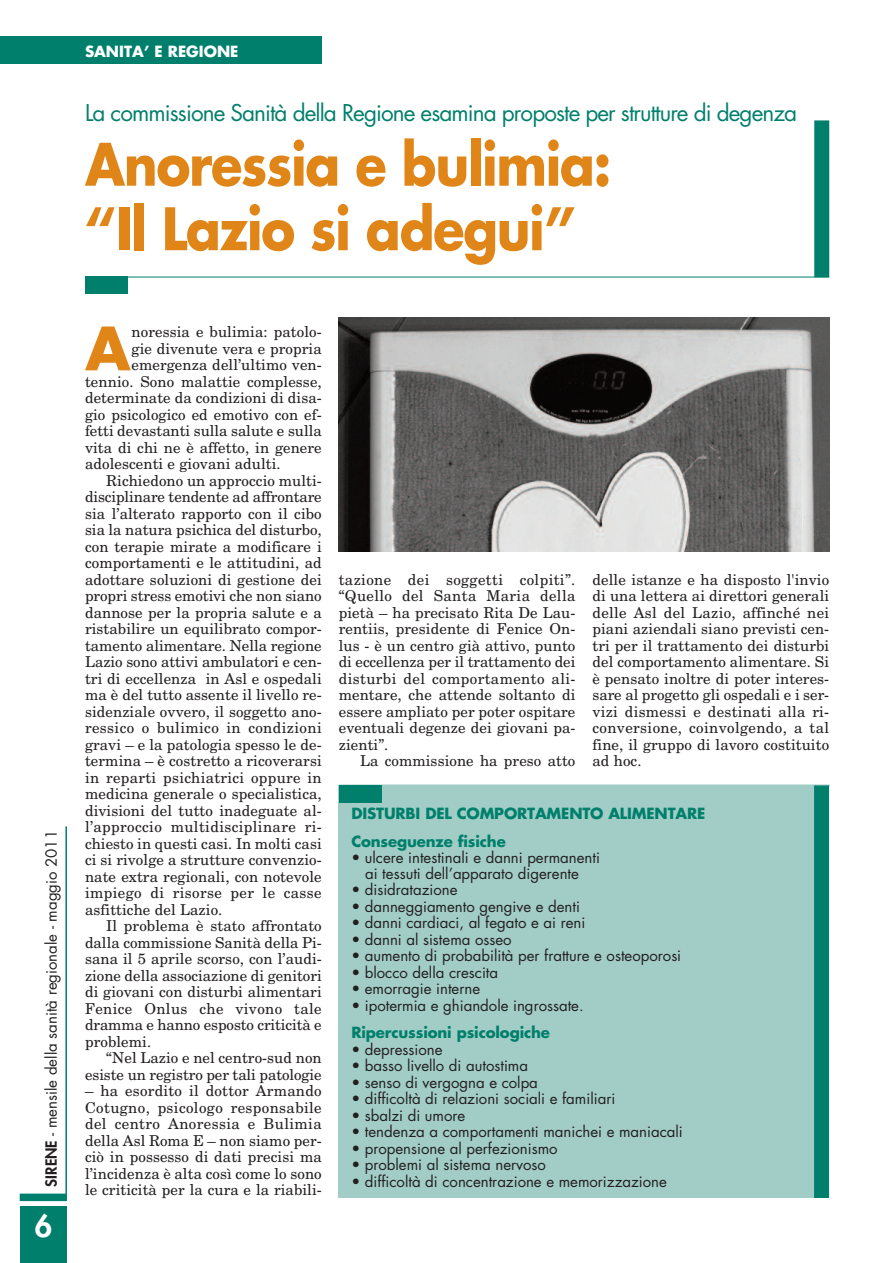
<style>
.page{position:relative;width:893px;height:1263px;background:#fff}
.page>*{position:absolute;margin:0;border:0;box-sizing:border-box;transform-origin:0 0}
.t1{font:700 58.2px "Futura";color:#e08619}
.t2{font:700 57px/64.5px "Futura";letter-spacing:-.025em;color:#e08619;scale:.9 1}
.t3{font:800 30px "Futura";color:#fff}
.t4{font:22.5px "Futura";letter-spacing:-.04em;color:#00806c}
.t5{font:15px/16.5px "New Century Schlbk";letter-spacing:.005em;color:#231f20;text-align:justify}
.t6{font:15px/15.8px "Futura";color:#231f20;text-align:center}
.t7{font:15px "New Century Schlbk";letter-spacing:.025em;color:#231f20}
.t8{font:700 15px/27.5px "Futura";letter-spacing:-.01em;color:#00806c}
.t9{font:700 15px "Futura";color:#fff}
.s1{font-weight:800}
</style>
<div class="page">
<div style="left:20px;top:1193px;width:46px;height:8px;background:#00806c"></div>
<hr style="left:65px;top:826px;width:2px;height:375px;background:#00806c">
<div style="left:20px;top:1207px;width:47px;height:56px;background:#00806c"></div>
<div style="left:0;top:37px;width:322px;height:27px;background:#00806c"></div>
<div style="left:85px;top:277px;width:43px;height:17px;background:#00806c"></div>
<hr style="left:85px;top:277px;width:744px;height:1px;background:#00806c">
<div style="left:814px;top:120px;width:15px;height:157px;background:#00806c"></div>
<img style="left:339px;top:317px;width:490px;height:235px">
<hr style="left:339px;top:785px;width:490px;height:1px;background:#00806c">
<div style="left:339px;top:786px;width:490px;height:412px;background:#a2cdc7"></div>
<div style="left:339px;top:786px;width:42px;height:17px;background:#00806c"></div>
<div style="left:814px;top:785px;width:15px;height:413px;background:#00806c"></div>
<p class="t9" style="left:85px;top:44px;width:155px">SANITA’ E REGIONE</p>
<h3 class="t4" style="left:85px;top:103px;width:714px">La commissione Sanità della Regione esamina proposte per strutture di degenza</h3>
<h2 class="t2" style="left:85px;top:137px;width:586px">Anoressia e bulimia: “Il Lazio si adegui”</h2>
<p class="t6" style="left:45px;top:1186px;width:358px;rotate:-90deg"><span class="s1">SIRENE</span> - mensile della sanità regionale - maggio 2011</p>
<h3 class="t3" style="left:35px;top:1212px;width:19px">6</h3>
<h1 class="t1" style="left:85px;top:322px;width:47px">A</h1>
<p class="t5" style="left:132px;top:324px;width:192px">noressia e bulimia: patolo-</p>
<p class="t5" style="left:132px;top:340px;width:192px">gie divenute vera e propria</p>
<p class="t5" style="left:132px;top:357px;width:192px">emergenza dell’ultimo ven-</p>
<p class="t5" style="left:85px;top:373px;width:238px">tennio. Sono malattie complesse,</p>
<p class="t5" style="left:85px;top:390px;width:238px">determinate da condizioni di disa-</p>
<p class="t5" style="left:85px;top:406px;width:238px">gio psicologico ed emotivo con ef-</p>
<p class="t5" style="left:85px;top:423px;width:238px">fetti devastanti sulla salute e sulla</p>
<p class="t5" style="left:85px;top:439px;width:238px">vita di chi ne è affetto, in genere</p>
<p class="t5" style="left:85px;top:456px;width:197px">adolescenti e giovani adulti.</p>
<p class="t5" style="left:106px;top:472px;width:217px">Richiedono un approccio multi-</p>
<p class="t5" style="left:85px;top:489px;width:238px">disciplinare tendente ad affrontare</p>
<p class="t5" style="left:85px;top:505px;width:238px">sia l’alterato rapporto con il cibo</p>
<p class="t5" style="left:85px;top:522px;width:238px">sia la natura psichica del disturbo,</p>
<p class="t5" style="left:85px;top:538px;width:238px">con terapie mirate a modificare i</p>
<p class="t5" style="left:85px;top:555px;width:238px">comportamenti e le attitudini, ad</p>
<p class="t5" style="left:85px;top:571px;width:238px">adottare soluzioni di gestione dei</p>
<p class="t5" style="left:85px;top:588px;width:238px">propri stress emotivi che non siano</p>
<p class="t5" style="left:85px;top:604px;width:238px">dannose per la propria salute e a</p>
<p class="t5" style="left:85px;top:621px;width:238px">ristabilire un equilibrato compor-</p>
<p class="t5" style="left:85px;top:637px;width:238px">tamento alimentare. Nella regione</p>
<p class="t5" style="left:85px;top:654px;width:238px">Lazio sono attivi ambulatori e cen-</p>
<p class="t5" style="left:85px;top:670px;width:238px">tri di eccellenza in Asl e ospedali</p>
<p class="t5" style="left:85px;top:687px;width:238px">ma è del tutto assente il livello re-</p>
<p class="t5" style="left:85px;top:703px;width:238px">sidenziale ovvero, il soggetto ano-</p>
<p class="t7" style="left:85px;top:719px;width:238px">ressico o bulimico in condizioni</p>
<p class="t5" style="left:85px;top:736px;width:238px">gravi – e la patologia spesso le de-</p>
<p class="t5" style="left:85px;top:753px;width:238px">termina – è costretto a ricoverarsi</p>
<p class="t5" style="left:85px;top:769px;width:238px">in reparti psichiatrici oppure in</p>
<p class="t5" style="left:85px;top:786px;width:238px">medicina generale o specialistica,</p>
<p class="t5" style="left:85px;top:802px;width:238px">divisioni del tutto inadeguate al-</p>
<p class="t7" style="left:85px;top:818px;width:238px">l’approccio multidisciplinare ri-</p>
<p class="t5" style="left:85px;top:835px;width:238px">chiesto in questi casi. In molti casi</p>
<p class="t5" style="left:85px;top:852px;width:238px">ci si rivolge a strutture convenzio-</p>
<p class="t5" style="left:85px;top:868px;width:238px">nate extra regionali, con notevole</p>
<p class="t7" style="left:85px;top:884px;width:238px">impiego di risorse per le casse</p>
<p class="t5" style="left:85px;top:901px;width:139px">asfittiche del Lazio.</p>
<p class="t5" style="left:106px;top:918px;width:217px">Il problema è stato affrontato</p>
<p class="t5" style="left:85px;top:934px;width:238px">dalla commissione Sanità della Pi-</p>
<p class="t5" style="left:85px;top:951px;width:238px">sana il 5 aprile scorso, con l’audi-</p>
<p class="t5" style="left:85px;top:967px;width:238px">zione della associazione di genitori</p>
<p class="t5" style="left:85px;top:984px;width:238px">di giovani con disturbi alimentari</p>
<p class="t7" style="left:85px;top:1000px;width:238px">Fenice Onlus che vivono tale</p>
<p class="t5" style="left:85px;top:1017px;width:238px">dramma e hanno esposto criticità e</p>
<p class="t5" style="left:85px;top:1033px;width:68px">problemi.</p>
<p class="t5" style="left:106px;top:1050px;width:217px">“Nel Lazio e nel centro-sud non</p>
<p class="t5" style="left:85px;top:1066px;width:238px">esiste un registro per tali patologie</p>
<p class="t5" style="left:85px;top:1083px;width:238px">– ha esordito il dottor Armando Cotugno, psicologo responsabile del centro Anoressia e Bulimia della Asl Roma E – non siamo per&shy;ciò in possesso di dati precisi ma l’incidenza è alta così come lo sono le criticità per la cura e la riabili-</p>
<p class="t5" style="left:339px;top:571px;width:238px">tazione dei soggetti colpiti”. “Quello del Santa Maria della pietà – ha precisato Rita De Lau&shy;rentiis, presidente di Fenice On&shy;lus - è un centro già attivo, punto di eccellenza per il trattamento dei disturbi del comportamento ali&shy;mentare, che attende soltanto di essere ampliato per poter ospitare eventuali degenze dei giovani pa&shy;zienti”.</p>
<p class="t5" style="left:360px;top:753px;width:217px">La commissione ha preso atto</p>
<p class="t5" style="left:592px;top:571px;width:238px">delle istanze e ha disposto l'invio di una lettera ai direttori generali delle Asl del Lazio, affinché nei piani aziendali siano previsti cen&shy;tri per il trattamento dei disturbi del comportamento alimentare. Si è pensato inoltre di poter interes&shy;sare al progetto gli ospedali e i ser&shy;vizi dismessi e destinati alla ri&shy;conversione, coinvolgendo, a tal fine, il gruppo di lavoro costituito ad hoc.</p>
<p class="t8" style="left:351px;top:801px;width:355px">DISTURBI DEL COMPORTAMENTO ALIMENTARE<br>Conseguenze fisiche</p>
<p class="t6" style="left:351px;top:851px;width:250px">• ulcere intestinali e danni permanenti ai tessuti dell’apparato digerente</p>
<p class="t6" style="left:351px;top:883px;width:108px">• disidratazione</p>
<p class="t6" style="left:351px;top:900px;width:230px">• danneggiamento gengive e denti</p>
<p class="t6" style="left:351px;top:916px;width:235px">• danni cardiaci, al fegato e ai reni</p>
<p class="t6" style="left:351px;top:933px;width:162px">• danni al sistema osseo</p>
<p class="t6" style="left:351px;top:949px;width:331px">• aumento di probabilità per fratture e osteoporosi</p>
<p class="t6" style="left:351px;top:966px;width:148px">• blocco della crescita</p>
<p class="t6" style="left:351px;top:982px;width:130px">• emorragie interne</p>
<p class="t6" style="left:351px;top:999px;width:234px">• ipotermia e ghiandole ingrossate.</p>
<p class="t8" style="left:351px;top:1020px;width:200px">Ripercussioni psicologiche</p>
<p class="t6" style="left:351px;top:1043px;width:93px">• depressione</p>
<p class="t6" style="left:351px;top:1059px;width:178px">• basso livello di autostima</p>
<p class="t6" style="left:351px;top:1076px;width:188px">• senso di vergogna e colpa</p>
<p class="t6" style="left:351px;top:1092px;width:265px">• difficoltà di relazioni sociali e familiari</p>
<p class="t6" style="left:351px;top:1109px;width:116px">• sbalzi di umore</p>
<p class="t6" style="left:351px;top:1125px;width:333px">• tendenza a comportamenti manichei e maniacali</p>
<p class="t6" style="left:351px;top:1142px;width:208px">• propensione al perfezionismo</p>
<p class="t6" style="left:351px;top:1158px;width:196px">• problemi al sistema nervoso</p>
<p class="t6" style="left:351px;top:1175px;width:317px">• difficoltà di concentrazione e memorizzazione</p>
</div>
